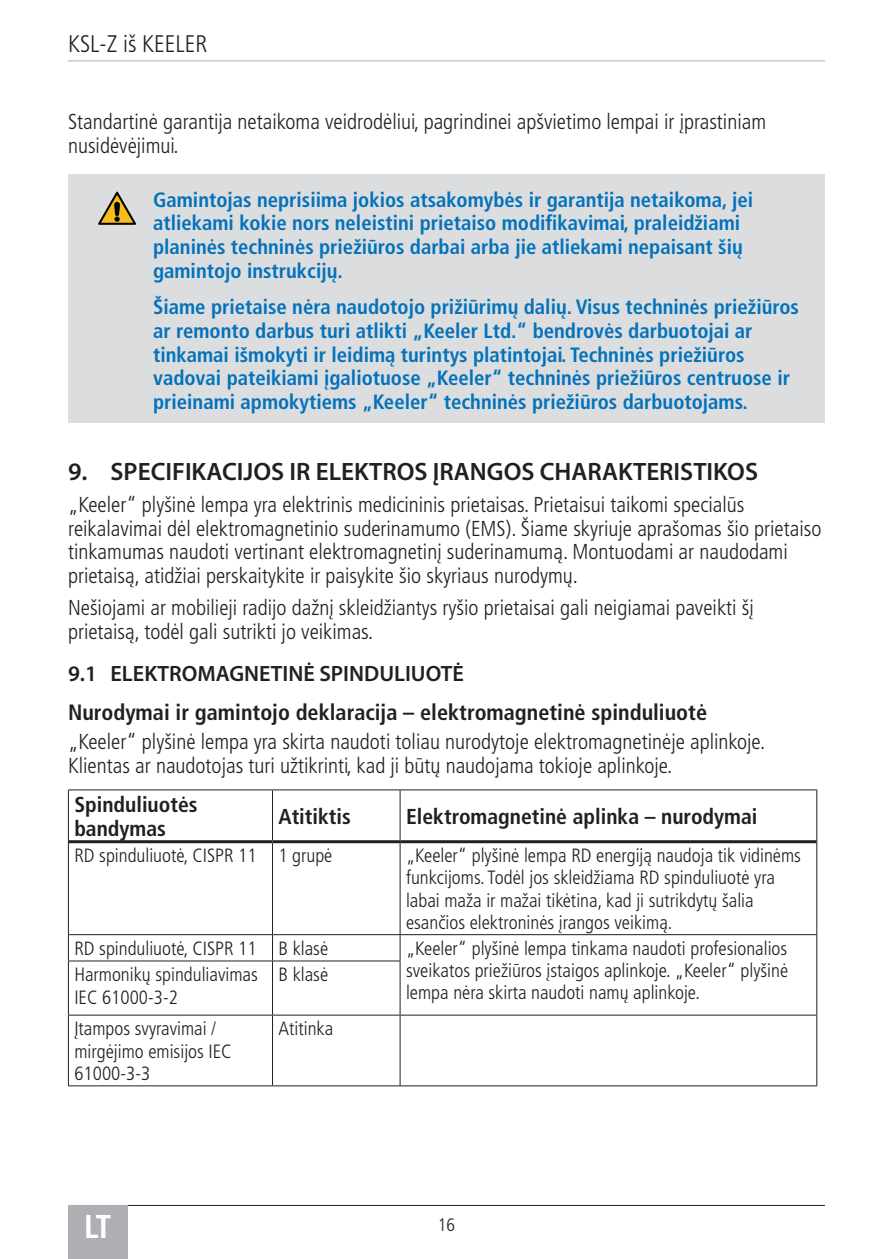
<style>
.page{position:relative;width:893px;height:1259px;background:#fff}
.page>*{position:absolute;margin:0;border:0;box-sizing:border-box;transform-origin:0 0}
.t1{font:700 condensed 33px "Frutiger LT Pro";color:#fff}
.t2{font:600 25.2px "Myriad Pro";color:#231f20}
.t3{font:300 condensed 24px "Frutiger LT Pro";color:#231f20}
.Heading_4{font:700 condensed 22.2px "Frutiger LT Pro";color:#231f20}
.t4{font:600 22.2px "Myriad Pro";color:#231f20}
.Body_text{font:300 condensed 21.6px/23.7px "Frutiger LT Pro";color:#231f20}
.Table_header{font:700 condensed 21.6px/23.7px "Frutiger LT Pro";color:#231f20}
.Caution_Cont{font:700 condensed 20.7px/23.7px "Frutiger LT Pro";color:#0372bb}
.Caution{font:700 condensed 20.7px/23.7px "Frutiger LT Pro";color:#0372bb}
.Table_text_small{font:300 condensed 19.2px/22.2px "Frutiger LT Pro";color:#231f20}
.t5{font:300 condensed 18px "Frutiger LT Pro";color:#231f20}
</style>
<div class="page">
<hr style="left:68px;top:1205px;width:757px;height:1px;background:#231f20">
<div style="left:68px;top:1205px;width:60px;height:54px;background:#aeafb3"></div>
<hr style="left:68px;top:60px;width:757px;height:1px;background:#aeafb3">
<div style="left:68px;top:174px;width:757px;height:117px;background:#dcdddf"></div>
<div style="left:68px;top:273px;width:757px;height:150px;background:#dcdddf"></div>
<hr style="left:68px;top:789px;width:204px;height:1px;background:#231f20">
<hr style="left:68px;top:790px;width:1px;height:51px;background:#231f20">
<hr style="left:273px;top:789px;width:127px;height:1px;background:#231f20">
<hr style="left:272px;top:790px;width:1px;height:50px;background:#231f20">
<hr style="left:400px;top:789px;width:417px;height:1px;background:#231f20">
<hr style="left:400px;top:790px;width:1px;height:50px;background:#231f20">
<hr style="left:816px;top:790px;width:1px;height:51px;background:#231f20">
<hr style="left:68px;top:841px;width:1px;height:93px;background:#231f20">
<hr style="left:272px;top:843px;width:1px;height:91px;background:#231f20">
<hr style="left:400px;top:843px;width:1px;height:91px;background:#231f20">
<hr style="left:816px;top:841px;width:1px;height:93px;background:#231f20">
<hr style="left:68px;top:934px;width:204px;height:1px;background:#231f20">
<svg style="left:68px;top:935px;width:1px;height:25px"></svg>
<hr style="left:273px;top:934px;width:127px;height:1px;background:#231f20">
<svg style="left:272px;top:935px;width:1px;height:25px"></svg>
<hr style="left:400px;top:934px;width:417px;height:1px;background:#231f20">
<svg style="left:400px;top:935px;width:1px;height:25px"></svg>
<svg style="left:816px;top:935px;width:1px;height:26px"></svg>
<hr style="left:68px;top:960px;width:204px;height:1px;background:#231f20">
<hr style="left:68px;top:961px;width:1px;height:53px;background:#231f20">
<hr style="left:273px;top:960px;width:127px;height:1px;background:#231f20">
<hr style="left:272px;top:961px;width:1px;height:53px;background:#231f20">
<hr style="left:400px;top:961px;width:1px;height:53px;background:#231f20">
<hr style="left:816px;top:961px;width:1px;height:53px;background:#231f20">
<hr style="left:68px;top:1014px;width:204px;height:1px;background:#231f20">
<hr style="left:68px;top:1015px;width:1px;height:70px;background:#231f20">
<hr style="left:273px;top:1014px;width:127px;height:1px;background:#231f20">
<hr style="left:272px;top:1015px;width:1px;height:70px;background:#231f20">
<hr style="left:400px;top:1014px;width:417px;height:1px;background:#231f20">
<hr style="left:400px;top:1015px;width:1px;height:70px;background:#231f20">
<hr style="left:816px;top:1015px;width:1px;height:70px;background:#231f20">
<hr style="left:68px;top:1085px;width:204px;height:1px;background:#231f20">
<hr style="left:273px;top:1085px;width:127px;height:1px;background:#231f20">
<hr style="left:400px;top:1085px;width:417px;height:1px;background:#231f20">
<hr style="left:69px;top:840px;width:203px;height:3px;background:#231f20">
<hr style="left:273px;top:840px;width:127px;height:3px;background:#231f20">
<hr style="left:400px;top:840px;width:416px;height:3px;background:#231f20">
<svg style="left:98px;top:192px;width:38px;height:33px"></svg>
<p class="t3" style="left:68px;top:30px;width:141px">KSL-Z iš KEELER</p>
<p class="Body_text" style="left:68px;top:110px;width:700px">Standartinė garantija netaikoma veidrodėliui, pagrindinei apšvietimo lempai ir įprastiniam nusidėvėjimui.</p>
<p class="Caution" style="left:153px;top:187px;width:602px">Gamintojas neprisiima jokios atsakomybės ir garantija netaikoma, jei atliekami kokie nors neleistini prietaiso modifikavimai, praleidžiami planinės techninės priežiūros darbai arba jie atliekami nepaisant šių gamintojo instrukcijų.</p>
<p class="Caution_Cont" style="left:153px;top:295px;width:647px">Šiame prietaise nėra naudotojo prižiūrimų dalių. Visus techninės priežiūros ar remonto darbus turi atlikti „Keeler Ltd.“ bendrovės darbuotojai ar tinkamai išmokyti ir leidimą turintys platintojai. Techninės priežiūros vadovai pateikiami įgaliotuose „Keeler“ techninės priežiūros centruose ir prieinami apmokytiems „Keeler“ techninės priežiūros darbuotojams.</p>
<p class="t2" style="left:68px;top:455px;width:692px">9. SPECIFIKACIJOS IR ELEKTROS ĮRANGOS CHARAKTERISTIKOS</p>
<p class="Body_text" style="left:68px;top:493px;width:755px">„Keeler“ plyšinė lempa yra elektrinis medicininis prietaisas. Prietaisui taikomi specialūs reikalavimai dėl elektromagnetinio suderinamumo (EMS). Šiame skyriuje aprašomas šio prietaiso tinkamumas naudoti vertinant elektromagnetinį suderinamumą. Montuodami ar naudodami prietaisą, atidžiai perskaitykite ir paisykite šio skyriaus nurodymų.</p>
<p class="Body_text" style="left:68px;top:596px;width:687px">Nešiojami ar mobilieji radijo dažnį skleidžiantys ryšio prietaisai gali neigiamai paveikti šį prietaisą, todėl gali sutrikti jo veikimas.</p>
<p class="t4" style="left:68px;top:659px;width:397px">9.1 ELEKTROMAGNETINĖ SPINDULIUOTĖ</p>
<p class="Heading_4" style="left:68px;top:699px;width:641px">Nurodymai ir gamintojo deklaracija – elektromagnetinė spinduliuotė</p>
<p class="Body_text" style="left:68px;top:729px;width:699px">„Keeler“ plyšinė lempa yra skirta naudoti toliau nurodytoje elektromagnetinėje aplinkoje.<br>Klientas ar naudotojas turi užtikrinti, kad ji būtų naudojama tokioje aplinkoje.</p>
<p class="Table_header" style="left:74px;top:793px;width:125px">Spinduliuotės bandymas</p>
<p class="Table_header" style="left:278px;top:804px;width:74px">Atitiktis</p>
<p class="Table_header" style="left:406px;top:804px;width:353px">Elektromagnetinė aplinka – nurodymai</p>
<p class="Table_text_small" style="left:74px;top:844px;width:184px">RD spinduliuotė, CISPR 11</p>
<p class="Table_text_small" style="left:278px;top:844px;width:56px">1 grupė</p>
<p class="Table_text_small" style="left:406px;top:844px;width:397px">„Keeler“ plyšinė lempa RD energiją naudoja tik vidinėms funkcijoms. Todėl jos skleidžiama RD spinduliuotė yra labai maža ir mažai tikėtina, kad ji sutrikdytų šalia esančios elektroninės įrangos veikimą.</p>
<p class="Table_text_small" style="left:74px;top:937px;width:184px">RD spinduliuotė, CISPR 11</p>
<p class="Table_text_small" style="left:278px;top:937px;width:51px">B klasė</p>
<p class="Table_text_small" style="left:406px;top:937px;width:384px;text-align:justify">„Keeler“ plyšinė lempa tinkama naudoti profesionalios sveikatos priežiūros įstaigos aplinkoje. „Keeler“ plyšinė lempa nėra skirta naudoti namų aplinkoje.</p>
<p class="Table_text_small" style="left:74px;top:963px;width:185px">Harmonikų spinduliavimas<br>IEC 61000-3-2</p>
<p class="Table_text_small" style="left:278px;top:963px;width:51px">B klasė</p>
<p class="Table_text_small" style="left:74px;top:1018px;width:159px">Įtampos svyravimai / mirgėjimo emisijos IEC<br>61000-3-3</p>
<p class="Table_text_small" style="left:278px;top:1018px;width:56px">Atitinka</p>
<h1 class="t1" style="left:84px;top:1207px;width:29px">LT</h1>
<p class="t5" style="left:438px;top:1214px;width:19px">16</p>
</div>
